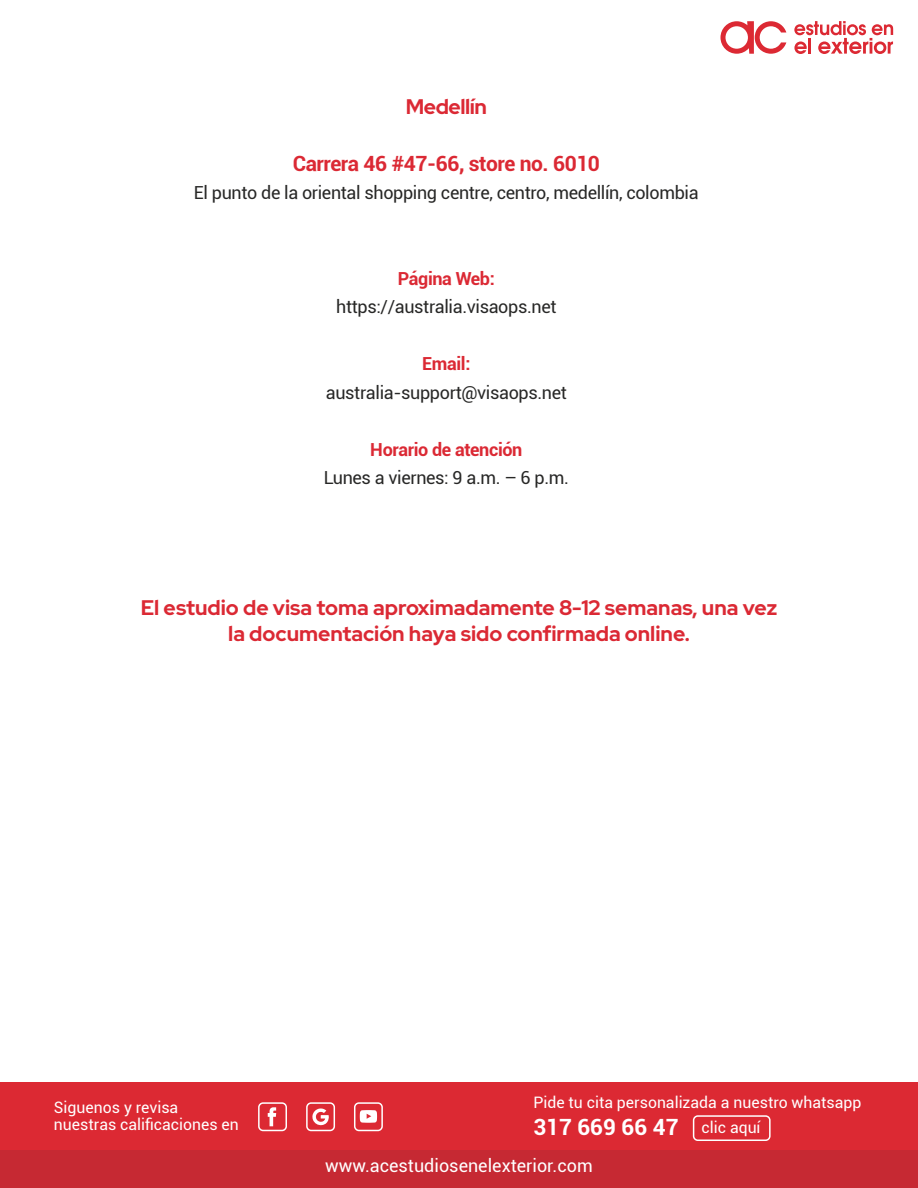
<style>
.page{position:relative;width:918px;height:1188px;background:#fff}
.page>*{position:absolute;margin:0;border:0;box-sizing:border-box;transform-origin:0 0}
.t1{font:700 22.35px "Roboto";color:#fff}
.t2{font:700 21px/25.2px "Red Hat Display";color:#db2934;text-align:center}
.t3{font:700 21px "Roboto";letter-spacing:-.02em;color:#db2934}
.t4{font:700 21px "Red Hat Display";letter-spacing:-.02em;color:#db2934}
.t5{font:18px "Roboto";letter-spacing:-.02em;color:#282827}
.t6{font:700 18px "Roboto";letter-spacing:-.02em;color:#db2934}
.t7{font:18px "Roboto";color:#fff}
.t8{font:15.75px/17.1px "Roboto";color:#fff}
.s1{font-weight:400;font-size:15.75px}
</style>
<div class="page">
<div style="left:1px;top:1082px;width:917px;height:106px;background:#dc2933"></div>
<div style="left:1px;top:1150px;width:917px;height:38px;background:#c62933"></div>
<svg style="left:794px;top:21px;width:99px;height:33px"></svg>
<svg style="left:720px;top:21px;width:66px;height:33px"></svg>
<svg style="left:268px;top:1107px;width:8px;height:19px"></svg>
<svg style="left:312px;top:1108px;width:17px;height:18px"></svg>
<div style="left:258px;top:1102px;width:29px;height:29px;border:2px solid #fff;border-radius:4px"></div>
<div style="left:306px;top:1102px;width:29px;height:29px;border:2px solid #fff;border-radius:4px"></div>
<div style="left:354px;top:1102px;width:29px;height:29px;border:2px solid #fff;border-radius:4px"></div>
<div style="left:693px;top:1115px;width:78px;height:26px;border:2px solid #fff;border-radius:4px"></div>
<svg style="left:360px;top:1110px;width:17px;height:13px"></svg>
<p class="t4" style="left:406px;top:93px;width:83px">Medellín</p>
<p class="t3" style="left:293px;top:148px;width:309px">Carrera 46 #47-66, store no. 6010</p>
<p class="t5" style="left:194px;top:180px;width:506px">El punto de la oriental shopping centre, centro, medellín, colombia</p>
<p class="t6" style="left:398px;top:266px;width:98px">Página Web:</p>
<p class="t5" style="left:336px;top:294px;width:222px">https://australia.visaops.net</p>
<p class="t6" style="left:422px;top:351px;width:50px">Email:</p>
<p class="t5" style="left:326px;top:380px;width:243px">australia-support@visaops.net</p>
<p class="t6" style="left:370px;top:437px;width:154px">Horario de atención</p>
<p class="t5" style="left:324px;top:465px;width:247px">Lunes a viernes: 9 a.m. – 6 p.m.</p>
<p class="t2" style="left:141px;top:595px;width:638px">El estudio de visa toma aproximadamente 8-12 semanas, una vez la documentación haya sido confirmada online.</p>
<p class="t8" style="left:54px;top:1098px;width:186px">Siguenos y revisa nuestras calificaciones en</p>
<p class="t8" style="left:533px;top:1094px;width:330px">Pide tu cita personalizada a nuestro whatsapp</p>
<p class="t1" style="left:533px;top:1112px;width:229px">317 669 66 47 <span class="s1">clic aquí</span></p>
<p class="t7" style="left:325px;top:1153px;width:269px">www.acestudiosenelexterior.com</p>
</div>
